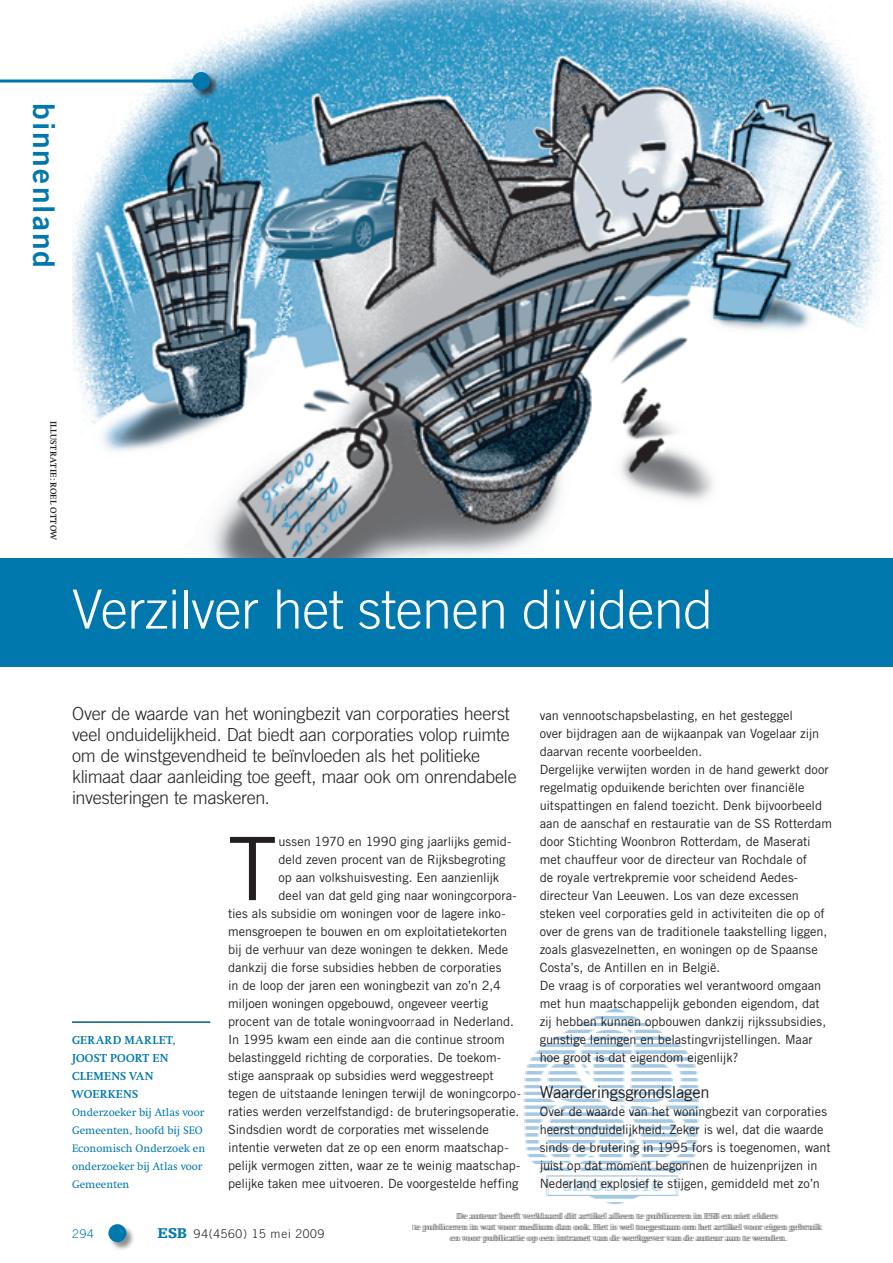
<style>
.page{position:relative;width:893px;height:1263px;background:#fff}
.page>*{position:absolute;margin:0;border:0;box-sizing:border-box;transform-origin:0 0}
.t1{font:87.6px "Trade Gothic";color:#231f20}
.t2{font:300 54px "Trade Gothic";letter-spacing:-.01em;color:#fff}
.t3{font:30px "Trade Gothic Bold Two";letter-spacing:.07em;color:#0078ae}
.t4{font:300 18px/21px "Trade Gothic";letter-spacing:-.015em;color:#231f20}
.t5{font:16.5px "Trade Gothic";letter-spacing:-.015em;color:#231f20}
.t6{font:12.75px/18px "Trade Gothic";color:#231f20}
.t7{font:700 12px/18px "Swift";letter-spacing:.025em;color:#0078ae}
.t8{font:300 12px "Trade Gothic";letter-spacing:.06em;color:#231f20}
.t9{font:300 12px "Trade Gothic";color:#0078ae}
.t10{font:11.25px/18px "Swift";color:#0078ae}
.t11{font:700 9px/10.8px "Swift";color:#6c6d70;text-align:center}
.t12{font:700 9px "Swift";letter-spacing:.035em;color:#231f20}
.s1{font-family:"Egyptienne F";font-weight:900;font-size:15px;color:#0078ae}
</style>
<div class="page">
<div style="left:108px;top:1224px;width:27px;height:27px;background:#231f20;opacity:.5"></div>
<div style="left:108px;top:1224px;width:18px;height:18px;background:#0078ae;border-radius:50%"></div>
<img style="left:72px;top:0;width:813px;height:558px">
<svg style="left:0;top:0;width:153px;height:80px"></svg>
<div style="left:192px;top:72px;width:27px;height:27px;background:#231f20;opacity:.75"></div>
<div style="left:192px;top:72px;width:18px;height:18px;background:#0078ae;border-radius:50%"></div>
<hr style="left:0;top:80px;width:193px;height:3px;background:#0078ae">
<hr style="left:72px;top:1021px;width:138px;height:2px;background:#005c87">
<div style="left:0;top:558px;width:893px;height:108px;background:#0078ae"></div>
<svg style="left:523px;top:1008px;width:176px;height:197px"></svg>
<h3 class="t3" style="left:62px;top:103px;width:167px;rotate:90deg">binnenland</h3>
<p class="t12" style="left:58px;top:421px;width:121px;rotate:90deg">ILLUSTRATIE: roel ottow</p>
<h2 class="t2" style="left:72px;top:577px;width:642px">Verzilver het stenen dividend</h2>
<p class="t4" style="left:72px;top:703px;width:446px">Over de waarde van het woningbezit van corporaties heerst veel onduidelijkheid. Dat biedt aan corporaties volop ruimte om de winstgevendheid te beïnvloeden als het politieke klimaat daar aanleiding toe geeft, maar ook om onrendabele investeringen te maskeren.</p>
<p class="t7" style="left:72px;top:1031px;width:105px">Gerard Marlet,<br>Joost Poort en<br>Clemens van<br>Woerkens</p>
<p class="t10" style="left:72px;top:1104px;width:135px">Onderzoeker bij Atlas voor<br>Gemeenten, hoofd bij SEO<br>Economisch Onderzoek en onderzoeker bij Atlas voor<br>Gemeenten</p>
<h1 class="t1" style="left:228px;top:816px;width:50px">T</h1>
<p class="t6" style="left:278px;top:832px;width:234px">ussen 1970 en 1990 ging jaarlijks gemid-</p>
<p class="t6" style="left:278px;top:850px;width:229px">deld zeven procent van de Rijksbegroting</p>
<p class="t6" style="left:278px;top:868px;width:222px">op aan volkshuisvesting. Een aanzienlijk</p>
<p class="t6" style="left:278px;top:886px;width:240px">deel van dat geld ging naar woningcorpora-</p>
<p class="t6" style="left:228px;top:904px;width:279px">ties als subsidie om woningen voor de lagere inko-</p>
<p class="t6" style="left:228px;top:922px;width:281px">mensgroepen te bouwen en om exploitatietekorten</p>
<p class="t6" style="left:228px;top:940px;width:282px">bij de verhuur van deze woningen te dekken. Mede</p>
<p class="t6" style="left:228px;top:958px;width:275px">dankzij die forse subsidies hebben de corporaties</p>
<p class="t6" style="left:228px;top:976px;width:274px">in de loop der jaren een woningbezit van zo’n 2,4</p>
<p class="t6" style="left:228px;top:994px;width:261px">miljoen woningen opgebouwd, ongeveer veertig</p>
<p class="t6" style="left:228px;top:1012px;width:287px">procent van de totale woningvoorraad in Nederland.</p>
<p class="t6" style="left:228px;top:1030px;width:278px">In 1995 kwam een einde aan die continue stroom</p>
<p class="t6" style="left:228px;top:1048px;width:274px">belastinggeld richting de corporaties. De toekom-</p>
<p class="t6" style="left:228px;top:1066px;width:267px">stige aanspraak op subsidies werd weggestreept</p>
<p class="t6" style="left:228px;top:1084px;width:294px">tegen de uitstaande leningen terwijl de woningcorpo-</p>
<p class="t6" style="left:228px;top:1102px;width:293px">raties werden verzelfstandigd: de bruteringsoperatie.</p>
<p class="t6" style="left:228px;top:1120px;width:262px">Sindsdien wordt de corporaties met wisselende</p>
<p class="t6" style="left:228px;top:1138px;width:282px">intentie verweten dat ze op een enorm maatschap-</p>
<p class="t6" style="left:228px;top:1156px;width:294px">pelijk vermogen zitten, waar ze te weinig maatschap-</p>
<p class="t6" style="left:228px;top:1174px;width:292px">pelijke taken mee uitvoeren. De voorgestelde heffing</p>
<p class="t6" style="left:540px;top:706px;width:294px">van vennootschapsbelasting, en het gesteggel<br>over bijdragen aan de wijkaanpak van Vogelaar zijn daarvan recente voorbeelden.<br>Dergelijke verwijten worden in de hand gewerkt door regelmatig opduikende berichten over financiële uitspattingen en falend toezicht. Denk bijvoorbeeld aan de aanschaf en restauratie van de SS Rotterdam door Stichting Woonbron Rotterdam, de Maserati met chauffeur voor de directeur van Rochdale of<br>de royale vertrekpremie voor scheidend Aedes&shy;directeur Van Leeuwen. Los van deze excessen steken veel corporaties geld in activiteiten die op of over de grens van de traditionele taakstelling liggen, zoals glasvezelnetten, en woningen op de Spaanse Costa’s, de Antillen en in België.<br>De vraag is of corporaties wel verantwoord omgaan met hun maatschappelijk gebonden eigendom, dat zij hebben kunnen opbouwen dankzij rijkssubsidies, gunstige leningen en belastingvrijstellingen. Maar hoe groot is dat eigendom eigenlijk?</p>
<p class="t5" style="left:540px;top:1082px;width:171px">Waarderingsgrondslagen</p>
<p class="t6" style="left:540px;top:1102px;width:293px">Over de waarde van het woningbezit van corporaties heerst onduidelijkheid. Zeker is wel, dat die waarde sinds de brutering in 1995 fors is toegenomen, want juist op dat moment begonnen de huizenprijzen in Nederland explosief te stijgen, gemiddeld met zo’n</p>
<p class="t9" style="left:72px;top:1226px;width:23px">294</p>
<p class="t8" style="left:157px;top:1226px;width:169px"><span class="s1">ESB</span> 94(4560) 15 mei 2009</p>
<p class="t11" style="left:412px;top:1211px;width:411px">De auteur heeft verklaard dit artikel alleen te publiceren in ESB en niet elders<br>te publiceren in wat voor medium dan ook. Het is wel toegestaan om het artikel voor eigen gebruik en voor publicatie op een intranet van de werkgever van de auteur aan te wenden.</p>
<p class="t11" style="left:414px;top:1211px;width:411px">De auteur heeft verklaard dit artikel alleen te publiceren in ESB en niet elders<br>te publiceren in wat voor medium dan ook. Het is wel toegestaan om het artikel voor eigen gebruik en voor publicatie op een intranet van de werkgever van de auteur aan te wenden.</p>
</div>
